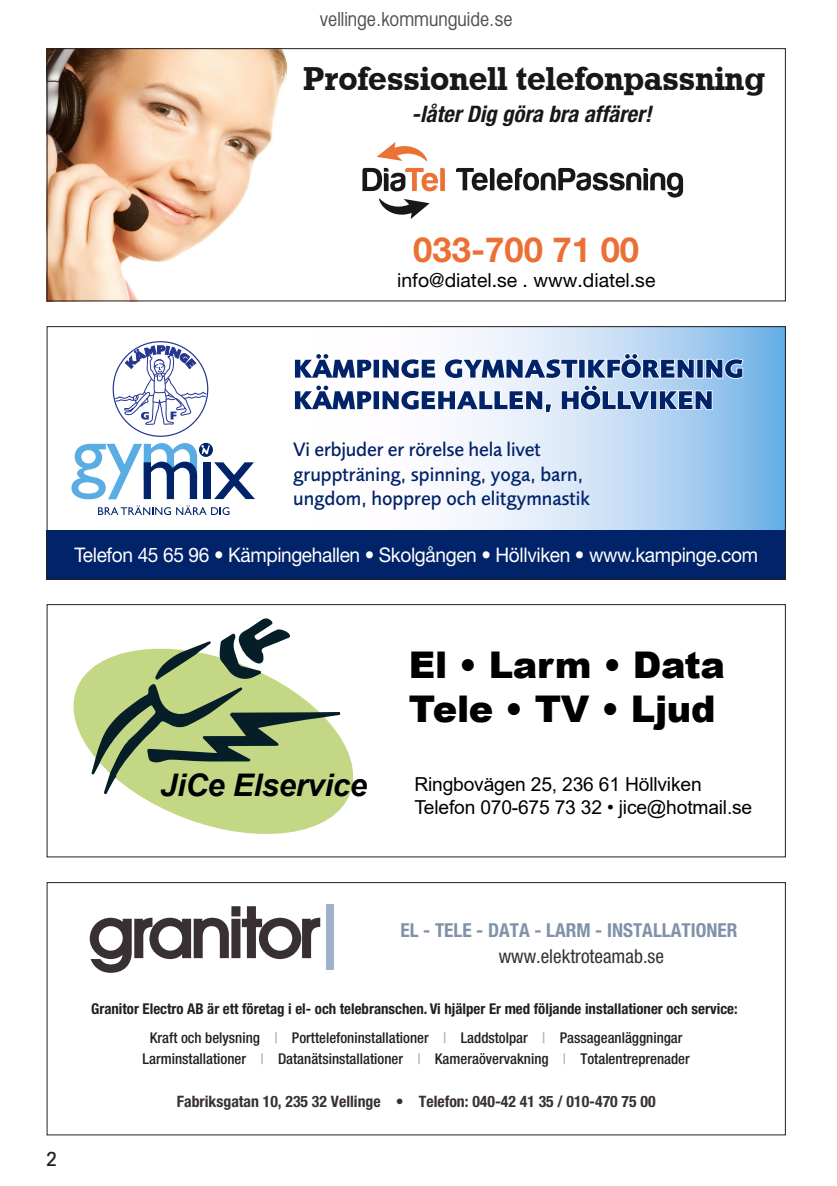
<style>
.page{position:relative;width:837px;height:1186px;background:#fff}
.page>*{position:absolute;margin:0;border:0;box-sizing:border-box;transform-origin:0 0}
.t1{font:900 36.75px/44.1px "Arial";letter-spacing:-.01em;color:#000001}
.t2{font:700 34.65px "Helvetica Neue LT Std";color:#ec7034}
.t3{font:33.25px "Geometric Slab 712 BT Bold A";color:#1a171b}
.t4{font:italic 700 31.15px "Arial";letter-spacing:-.01em;color:#000001}
.t5{font:500 condensed 22.75px "Helvetica Neue LT Std";color:#231f20}
.t6{font:700 condensed 22.75px "Helvetica Neue";color:#1a171b}
.t7{font:condensed 21px "Avant Gard EF";color:#4e4f50}
.t8{font:500 condensed 21px "Avant Gard EF";color:#231f20}
.t9{font:500 20.12px/24.3px "Foundry Sans";color:#002369}
.t10{font:20.12px "Helvetica Neue LT Pro";letter-spacing:-.02em;color:#fff;scale:.95 1}
.t11{font:19.43px "Helvetica Neue LT Std";color:#010000}
.t12{font:19.25px/23.1px "Arial";letter-spacing:-.01em;color:#000001}
.t13{font:700 condensed 19.25px "Helvetica Neue LT Std";color:#8092a9}
.t14{font:condensed 19.25px "Helvetica Neue LT Std";color:#393131}
.t15{font:700 condensed 15.75px "Helvetica Neue LT Std";color:#393131}
.t16{font:700 condensed 14.88px/29.2px "Helvetica Neue LT Std";color:#231f20;text-align:center}
.t17{font:500 condensed 14.88px "Helvetica Neue LT Std";color:#231f20}
.t18{font:italic 500 14.88px "Helvetica Neue";color:#231f20}
.s1{font-weight:500}
.s2{font-weight:500;color:#9fb2c9}
.s3{color:#9fb2c9}
</style>
<div class="page">
<svg style="left:470px;top:328px;width:314px;height:201px;background:#b9d7f3"></svg>
<svg style="left:71px;top:443px;width:184px;height:56px"></svg>
<svg style="left:98px;top:505px;width:132px;height:10px"></svg>
<div style="left:47px;top:529px;width:739px;height:50px;background:#002369"></div>
<svg style="left:115px;top:345px;width:92px;height:86px"></svg>
<svg style="left:295px;top:353px;width:448px;height:60px"></svg>
<div style="left:47px;top:326px;width:739px;height:253px;border:1px solid #231f20"></div>
<div style="left:326px;top:904px;width:8px;height:65px;background:#9fb2c9"></div>
<svg style="left:89px;top:906px;width:232px;height:67px"></svg>
<div style="left:47px;top:882px;width:739px;height:253px;border:1px solid #231f20"></div>
<img style="left:49px;top:50px;width:239px;height:249px">
<svg style="left:379px;top:198px;width:51px;height:21px"></svg>
<svg style="left:377px;top:142px;width:50px;height:19px"></svg>
<svg style="left:362px;top:168px;width:83px;height:23px"></svg>
<svg style="left:456px;top:168px;width:227px;height:29px"></svg>
<div style="left:47px;top:48px;width:739px;height:253px;border:1px solid #231f20"></div>
<svg style="left:73px;top:669px;width:280px;height:165px"></svg>
<svg style="left:91px;top:618px;width:249px;height:176px"></svg>
<div style="left:47px;top:604px;width:739px;height:253px;border:1px solid #231f20"></div>
<h3 class="t7" style="left:320px;top:8px;width:194px">vellinge.kommunguide.se</h3>
<p class="t3" style="left:304px;top:58px;width:463px">Professionell telefonpassning</p>
<p class="t6" style="left:412px;top:100px;width:241px">-låter Dig göra bra affärer!</p>
<p class="t2" style="left:413px;top:228px;width:227px">033-700 71 00</p>
<p class="t11" style="left:397px;top:268px;width:260px">info@diatel.se . www.diatel.se</p>
<p class="t9" style="left:293px;top:437px;width:299px">Vi erbjuder er rörelse hela livet gruppträning, spinning, yoga, barn, ungdom, hopprep och elitgymnastik</p>
<p class="t10" style="left:74px;top:543px;width:721px">Telefon 45 65 96 • Kämpingehallen • Skolgången • Höllviken • www.kampinge.com</p>
<p class="t4" style="left:160px;top:763px;width:209px">JiCe Elservice</p>
<p class="t1" style="left:409px;top:641px;width:318px">El • Larm • Data<br>Tele • TV • Ljud</p>
<p class="t12" style="left:414px;top:772px;width:339px">Ringbovägen 25, 236 61 Höllviken<br>Telefon 070-675 73 32 • jice@hotmail.se</p>
<h3 class="t8" style="left:47px;top:1146px;width:12px">2</h3>
<p class="t13" style="left:400px;top:917px;width:338px">EL - TELE - DATA - LARM - INSTALLATIONER</p>
<p class="t14" style="left:499px;top:944px;width:167px">www.elektroteamab.se</p>
<p class="t18" style="left:365px;top:993px;width:105px">jh@elteamet.se</p>
<p class="t5" style="left:227px;top:1032px;width:381px">Elektroteam AB är ett företag i el- och tele-</p>
<p class="t5" style="left:232px;top:1093px;width:371px">Er med följande installationer och service:</p>
<p class="t16" style="left:91px;top:993px;width:648px">Granitor Electro AB är ett företag i el- och telebranschen. Vi hjälper Er med följande installationer och service:<br><span class="s1">Kraft och belysning</span> <span class="s2">|</span> <span class="s1">Porttelefoninstallationer</span> <span class="s2">|</span> <span class="s1">Laddstolpar</span> <span class="s2">|</span> <span class="s1">Passageanläggningar</span></p>
<p class="t17" style="left:143px;top:1049px;width:549px">Larminstallationer <span class="s3">|</span> Datanätsinstallationer <span class="s3">|</span> Kameraövervakning <span class="s3">|</span> Totalentreprenader</p>
<p class="t15" style="left:177px;top:1091px;width:480px">Fabriksgatan 10, 235 32 Vellinge • Telefon: 040-42 41 35 / 010-470 75 00</p>
</div>
